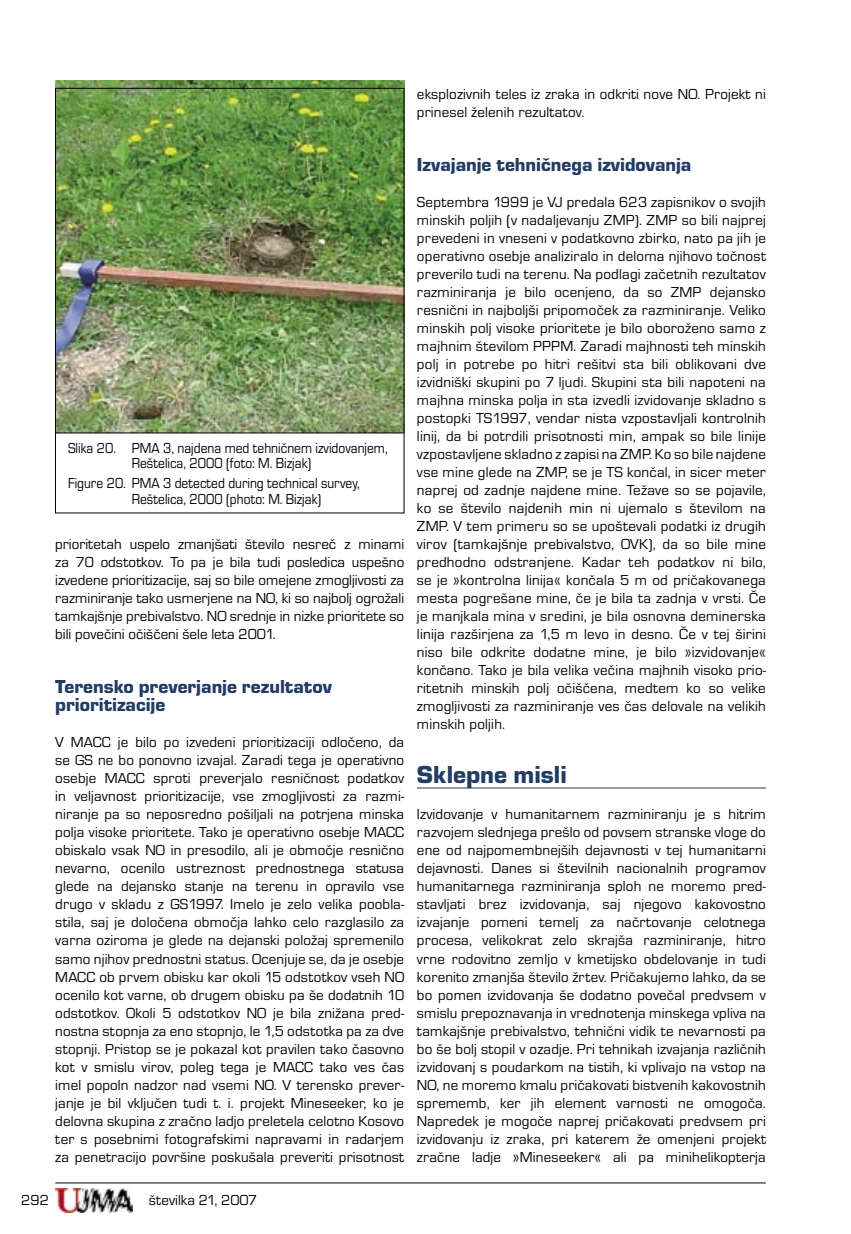
<style>
.page{position:relative;width:851px;height:1234px;background:#fff}
.page>*{position:absolute;margin:0;border:0;box-sizing:border-box;transform-origin:0 0}
.t1{font:25.5px "Eurostile TEE Blac";color:#223c64}
.t2{font:19.5px/18px "Eurostile TEE Blac";color:#223c64}
.t3{font:15px/18px "Eurostile TEE";letter-spacing:.01em;color:#000;text-align:justify}
.t4{font:15px/15.8px "Eurostile TEE";letter-spacing:.01em;color:#000;scale:.9 1}
</style>
<div class="page">
<hr style="left:55px;top:1182px;width:710px;height:1px;background:#000">
<img style="left:55px;top:1188px;width:77px;height:24px">
<img style="left:55px;top:81px;width:349px;height:351px">
<hr style="left:417px;top:787px;width:348px;height:1px;background:#223c64">
<div style="left:55px;top:88px;width:349px;height:425px;border:1px solid #000"></div>
<hr style="left:55px;top:432px;width:349px;height:1px;background:#000">
<p class="t4" style="left:132px;top:440px;width:286px;text-indent:-64px">Slika 20. PMA 3, najdena med tehničnem izvidovanjem,<br>Reštelica, 2000 (foto: M. Bizjak)</p>
<p class="t4" style="left:132px;top:475px;width:255px;text-indent:-64px">Figure 20. PMA 3 detected during technical survey,<br>Reštelica, 2000 (photo: M. Bizjak)</p>
<p class="t3" style="left:55px;top:535px;width:350px">prioritetah uspelo zmanjšati število nesreč z minami za 70 odstotkov. To pa je bila tudi posledica uspešno izvedene prioritizacije, saj so bile omejene zmogljivosti za razminiranje tako usmerjene na NO, ki so najbolj ogrožali tamkajšnje prebivalstvo. NO srednje in nizke prioritete so bili povečini očiščeni šele leta 2001.</p>
<h2 class="t2" style="left:55px;top:678px;width:278px">Terensko preverjanje rezultatov prioritizacije</h2>
<p class="t3" style="left:55px;top:733px;width:350px">V MACC je bilo po izvedeni prioritizaciji odločeno, da se GS ne bo ponovno izvajal. Zaradi tega je operativno osebje MACC sproti preverjalo resničnost podatkov in veljavnost prioritizacije, vse zmogljivosti za razmi&shy;niranje pa so neposredno pošiljali na potrjena minska polja visoke prioritete. Tako je operativno osebje MACC obiskalo vsak NO in presodilo, ali je območje resnično nevarno, ocenilo ustreznost prednostnega statusa glede na dejansko stanje na terenu in opravilo vse drugo v skladu z GS1997. Imelo je zelo velika poobla&shy;stila, saj je določena območja lahko celo razglasilo za varna oziroma je glede na dejanski položaj spremenilo samo njihov prednostni status. Ocenjuje se, da je osebje MACC ob prvem obisku kar okoli 15 odstotkov vseh NO ocenilo kot varne, ob drugem obisku pa še dodatnih 10 odstotkov. Okoli 5 odstotkov NO je bila znižana pred&shy;nostna stopnja za eno stopnjo, le 1,5 odstotka pa za dve stopnji. Pristop se je pokazal kot pravilen tako časovno kot v smislu virov, poleg tega je MACC tako ves čas imel popoln nadzor nad vsemi NO. V terensko prever&shy;janje je bil vključen tudi t. i. projekt Mineseeker, ko je delovna skupina z zračno ladjo preletela celotno Kosovo ter s posebnimi fotografskimi napravami in radarjem za penetracijo površine poskušala preveriti prisotnost</p>
<p class="t3" style="left:21px;top:1190px;width:29px">292</p>
<p class="t3" style="left:149px;top:1190px;width:110px">številka 21, 2007</p>
<p class="t3" style="left:417px;top:85px;width:350px">eksplozivnih teles iz zraka in odkriti nove NO. Projekt ni prinesel želenih rezultatov.</p>
<h2 class="t2" style="left:417px;top:156px;width:276px">Izvajanje tehničnega izvidovanja</h2>
<p class="t3" style="left:417px;top:193px;width:350px">Septembra 1999 je VJ predala 623 zapisnikov o svojih minskih poljih (v nadaljevanju ZMP). ZMP so bili najprej prevedeni in vneseni v podatkovno zbirko, nato pa jih je operativno osebje analiziralo in deloma njihovo točnost preverilo tudi na terenu. Na podlagi začetnih rezultatov razminiranja je bilo ocenjeno, da so ZMP dejansko resnični in najboljši pripomoček za razminiranje. Veliko minskih polj visoke prioritete je bilo oboroženo samo z majhnim številom PPPM. Zaradi majhnosti teh minskih polj in potrebe po hitri rešitvi sta bili oblikovani dve izvidniški skupini po 7 ljudi. Skupini sta bili napoteni na majhna minska polja in sta izvedli izvidovanje skladno s postopki TS1997, vendar nista vzpostavljali kontrolnih linij, da bi potrdili prisotnosti min, ampak so bile linije vzpostavljene skladno z zapisi na ZMP. Ko so bile najdene vse mine glede na ZMP, se je TS končal, in sicer meter naprej od zadnje najdene mine. Težave so se pojavile, ko se število najdenih min ni ujemalo s številom na ZMP. V tem primeru so se upoštevali podatki iz drugih virov (tamkajšnje prebivalstvo, OVK), da so bile mine predhodno odstranjene. Kadar teh podatkov ni bilo, se je »kontrolna linija« končala 5 m od pričakovanega mesta pogrešane mine, če je bila ta zadnja v vrsti. Če je manjkala mina v sredini, je bila osnovna deminerska linija razširjena za 1,5 m levo in desno. Če v tej širini niso bile odkrite dodatne mine, je bilo »izvidovanje« končano. Tako je bila velika večina majhnih visoko prio&shy;ritetnih minskih polj očiščena, medtem ko so velike zmogljivosti za razminiranje ves čas delovale na velikih minskih poljih.</p>
<h1 class="t1" style="left:417px;top:760px;width:151px">Sklepne misli</h1>
<p class="t3" style="left:417px;top:805px;width:350px">Izvidovanje v humanitarnem razminiranju je s hitrim razvojem slednjega prešlo od povsem stranske vloge do ene od najpomembnejših dejavnosti v tej humanitarni dejavnosti. Danes si številnih nacionalnih programov humanitarnega razminiranja sploh ne moremo pred&shy;stavljati brez izvidovanja, saj njegovo kakovostno izvajanje pomeni temelj za načrtovanje celotnega procesa, velikokrat zelo skrajša razminiranje, hitro vrne rodovitno zemljo v kmetijsko obdelovanje in tudi korenito zmanjša število žrtev. Pričakujemo lahko, da se bo pomen izvidovanja še dodatno povečal predvsem v smislu prepoznavanja in vrednotenja minskega vpliva na tamkajšnje prebivalstvo, tehnični vidik te nevarnosti pa bo še bolj stopil v ozadje. Pri tehnikah izvajanja različnih izvidovanj s poudarkom na tistih, ki vplivajo na vstop na NO, ne moremo kmalu pričakovati bistvenih kakovostnih sprememb, ker jih element varnosti ne omogoča.<br>Napredek je mogoče naprej pričakovati predvsem pri izvidovanju iz zraka, pri katerem že omenjeni projekt zračne ladje »Mineseeker« ali pa minihelikopterja</p>
</div>
